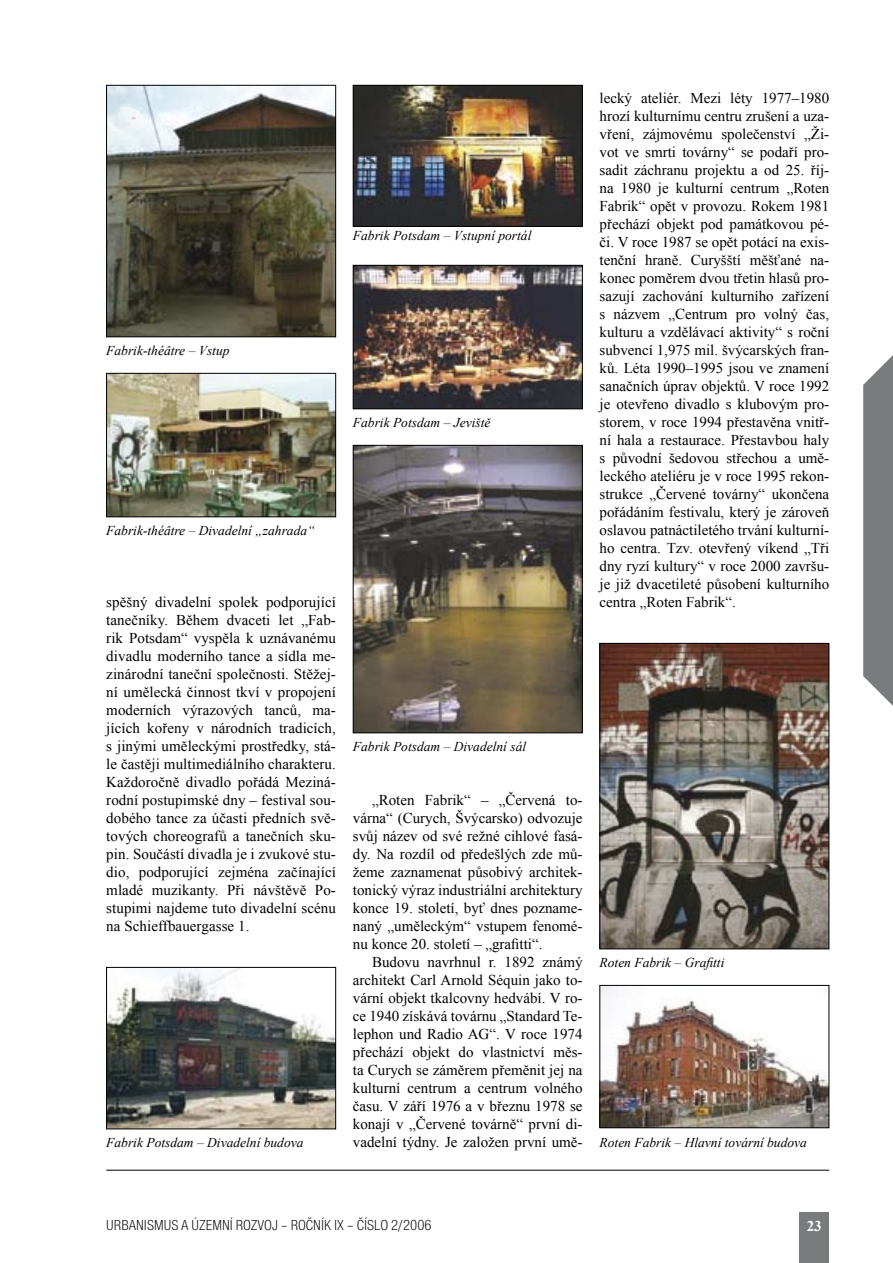
<style>
.page{position:relative;width:893px;height:1263px;background:#fff}
.page>*{position:absolute;margin:0;border:0;box-sizing:border-box;transform-origin:0 0}
.t1{font:15px/18px "Times New Roman";color:#000;text-align:justify}
.t2{font:15px "Nimbus Sans DOT Ligh Cond";color:#000}
.t3{font:700 15px "Times New Roman";color:#fff}
.t4{font:italic 13.5px "Times New Roman";color:#000}
</style>
<div class="page">
<hr style="left:106px;top:1170px;width:723px;height:1px;background:#000">
<div style="left:799px;top:1212px;width:30px;height:51px;background:#7a7b7d"></div>
<svg style="left:863px;top:355px;width:30px;height:351px;background:#87888a"></svg>
<img style="left:108px;top:375px;width:226px;height:140px">
<div style="left:106px;top:373px;width:230px;height:144px;border:1px solid #000"></div>
<img style="left:108px;top:87px;width:226px;height:248px">
<div style="left:106px;top:85px;width:230px;height:252px;border:1px solid #000"></div>
<img style="left:355px;top:267px;width:226px;height:140px">
<div style="left:353px;top:265px;width:230px;height:144px;border:1px solid #000"></div>
<img style="left:355px;top:87px;width:226px;height:138px">
<div style="left:353px;top:85px;width:230px;height:142px;border:1px solid #000"></div>
<img style="left:355px;top:447px;width:226px;height:284px">
<div style="left:353px;top:445px;width:230px;height:288px;border:1px solid #000"></div>
<img style="left:108px;top:969px;width:226px;height:158px">
<div style="left:106px;top:967px;width:230px;height:162px;border:1px solid #000"></div>
<img style="left:602px;top:645px;width:225px;height:302px">
<div style="left:600px;top:643px;width:229px;height:306px;border:1px solid #000"></div>
<img style="left:602px;top:987px;width:225px;height:139px">
<div style="left:600px;top:985px;width:229px;height:143px;border:1px solid #000"></div>
<p class="t4" style="left:106px;top:341px;width:125px">Fabrik-théâtre – Vstup</p>
<p class="t4" style="left:106px;top:521px;width:210px">Fabrik-théâtre – Divadelní „zahrada“</p>
<p class="t1" style="left:106px;top:593px;width:231px">spěšný divadelní spolek podporující tanečníky. Během dvaceti let „Fab&shy;rik Potsdam“ vyspěla k uznávanému divadlu moderního tance a sídla me&shy;zinárodní taneční společnosti. Stěžej&shy;ní umělecká činnost tkví v propojení moderních výrazových tanců, ma&shy;jících kořeny v národních tradicích, s jinými uměleckými prostředky, stá&shy;le častěji multimediálního charakteru.<br>Každoročně divadlo pořádá Meziná&shy;rodní postupimské dny – festival sou&shy;dobého tance za účasti předních svě&shy;tových choreografů a tanečních sku&shy;pin. Součástí divadla je i zvukové stu&shy;dio, podporující zejména začínající mladé muzikanty. Při návštěvě Po&shy;stupimi najdeme tuto divadelní scénu na Schieffbauergasse 1.</p>
<p class="t4" style="left:106px;top:1133px;width:199px">Fabrik Potsdam – Divadelní budova</p>
<p class="t4" style="left:353px;top:227px;width:180px">Fabrik Potsdam – Vstupní portál</p>
<p class="t4" style="left:353px;top:413px;width:136px">Fabrik Potsdam – Jeviště-</p>
<p class="t4" style="left:353px;top:737px;width:175px">Fabrik Potsdam – Divadelní sál</p>
<p class="t1" style="left:600px;top:89px;width:231px">lecký ateliér. Mezi léty 1977–1980 hrozí kulturnímu centru zrušení a uza&shy;vření, zájmovému společenství „Ži&shy;vot ve smrti továrny“ se podaří pro&shy;sadit záchranu projektu a od 25. říj&shy;na 1980 je kulturní centrum „Roten Fabrik“ opět v provozu. Rokem 1981 přechází objekt pod památkovou pé&shy;či. V roce 1987 se opět potácí na exis&shy;tenční hraně. Curyšští měšťané na&shy;konec poměrem dvou třetin hlasů pro&shy;sazují zachování kulturního zařízení s názvem „Centrum pro volný čas, kulturu a vzdělávací aktivity“ s roční subvencí 1,975 mil. švýcarských fran&shy;ků. Léta 1990–1995 jsou ve znamení sanačních úprav objektů. V roce 1992 je otevřeno divadlo s klubovým pro&shy;storem, v roce 1994 přestavěna vnitř&shy;ní hala a restaurace. Přestavbou haly s původní šedovou střechou a umě&shy;leckého ateliéru je v roce 1995 rekon&shy;strukce „Červené továrny“ ukončena pořádáním festivalu, který je zároveň oslavou patnáctiletého trvání kulturní&shy;ho centra. Tzv. otevřený víkend „Tři dny ryzí kultury“ v roce 2000 završu&shy;je již dvacetileté působení kulturního centra „Roten Fabrik“.</p>
<p class="t1" style="left:353px;top:791px;width:231px;text-indent:19px">„Roten Fabrik“ – „Červená to&shy;várna“ (Curych, Švýcarsko) odvozuje svůj název od své režné cihlové fasá&shy;dy. Na rozdíl od předešlých zde mů&shy;žeme zaznamenat působivý architek&shy;tonický výraz industriální architektury konce 19. století, byť dnes pozname&shy;naný „uměleckým“ vstupem fenomé&shy;nu konce 20. století – „grafitti“.</p>
<p class="t1" style="left:353px;top:953px;width:231px;text-indent:19px">Budovu navrhnul r. 1892 známý architekt Carl Arnold Séquin jako to&shy;vární objekt tkalcovny hedvábí. V ro&shy;ce 1940 získává továrnu „Standard Te&shy;lephon und Radio AG“. V roce 1974 přechází objekt do vlastnictví měs&shy;ta -Curych se záměrem přeměnit jej na kulturní centrum a centrum volného času. V září 1976 a v březnu 1978 se konají v „Červené továrně“ první di&shy;vadelní týdny. Je založen první umě-</p>
<p class="t4" style="left:600px;top:953px;width:126px">Roten Fabrik – Grafitti</p>
<p class="t4" style="left:600px;top:1133px;width:209px">Roten Fabrik – Hlavní tovární budova</p>
<p class="t2" style="left:106px;top:1217px;width:327px">URBANISMUS A ÚZEMNÍ ROZVOJ – ROČNÍK IX – ČÍSLO 2/2006</p>
<p class="t3" style="left:807px;top:1215px;width:16px">23</p>
</div>
